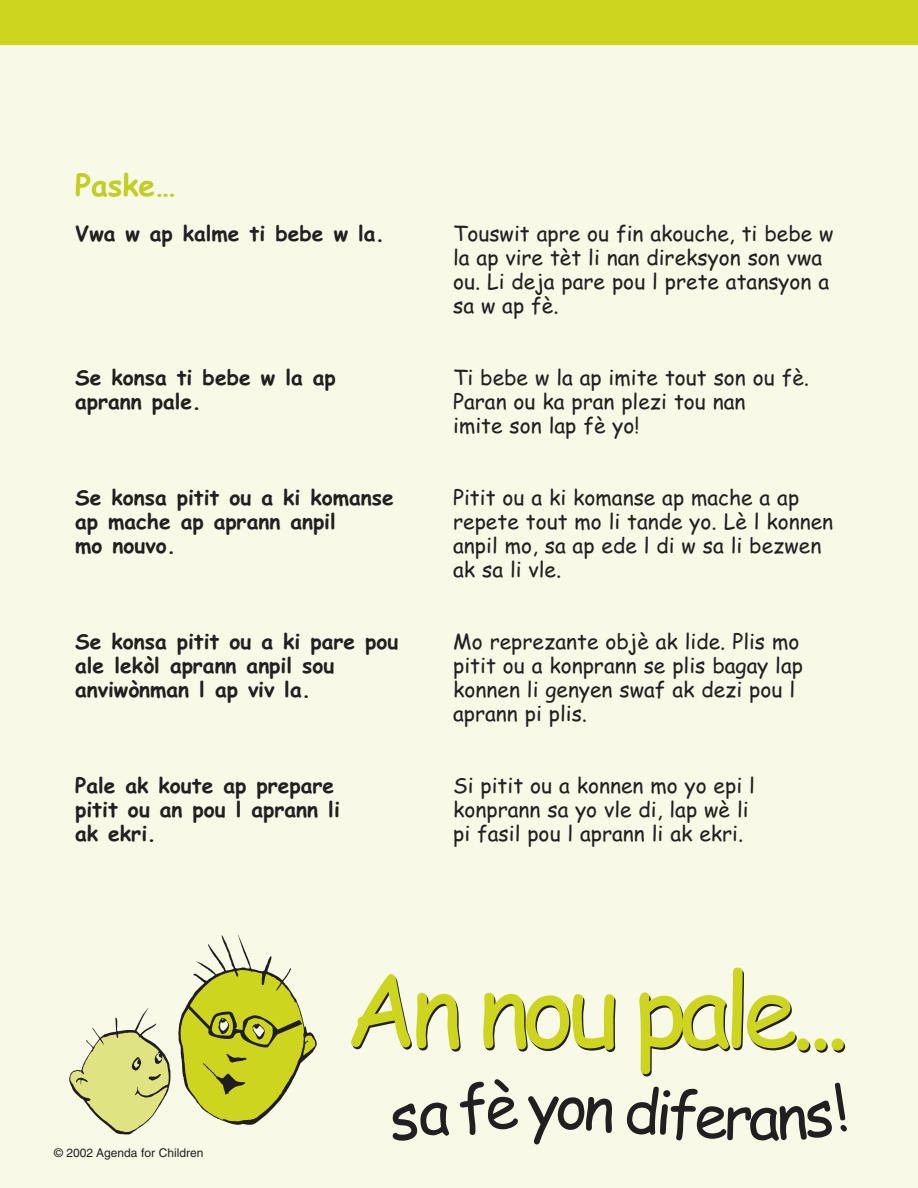
<style>
.page{position:relative;width:918px;height:1188px;background:#fff}
.page>*{position:absolute;margin:0;border:0;box-sizing:border-box;transform-origin:0 0}
.t1{font:700 30px "Comic Sans MS";color:#c1ce23}
.t2{font:21px/24px "Comic Sans MS";color:#231f20}
.t3{font:700 21px "Comic Sans MS";color:#231f20}
.t4{font:12px "Helvetica";color:#231f20}
</style>
<div class="page">
<div style="left:0;top:29px;width:918px;height:1159px;background:#f8f9e7"></div>
<svg style="left:69px;top:1008px;width:101px;height:127px"></svg>
<svg style="left:178px;top:935px;width:139px;height:190px"></svg>
<div style="left:0;top:0;width:918px;height:45px;background:#ced51e"></div>
<svg style="left:351px;top:974px;width:110px;height:78px"></svg>
<svg style="left:483px;top:993px;width:133px;height:59px"></svg>
<svg style="left:639px;top:968px;width:206px;height:108px"></svg>
<svg style="left:460px;top:1079px;width:58px;height:56px"></svg>
<svg style="left:528px;top:1096px;width:84px;height:48px"></svg>
<svg style="left:627px;top:1083px;width:220px;height:58px"></svg>
<svg style="left:392px;top:1103px;width:57px;height:38px"></svg>
<h1 class="t1" style="left:75px;top:168px;width:102px">Paske…</h1>
<p class="t3" style="left:75px;top:221px;width:311px">Vwa w ap kalme ti bebe w la.</p>
<p class="t2" style="left:453px;top:222px;width:382px">Touswit apre ou fin akouche, ti bebe w la ap vire tèt li nan direksyon son vwa ou. Li deja pare pou l prete atansyon a sa w ap fè.</p>
<p class="t3" style="left:75px;top:365px;width:262px">Se konsa ti bebe w la ap</p>
<p class="t2" style="left:453px;top:366px;width:357px">Ti bebe w la ap imite tout son ou fè.</p>
<p class="t3" style="left:75px;top:389px;width:128px">aprann pale.</p>
<p class="t2" style="left:453px;top:390px;width:294px">Paran ou ka pran plezi tou nan imite son lap fè yo!</p>
<p class="t3" style="left:75px;top:485px;width:320px">Se konsa pitit ou a ki komanse</p>
<p class="t2" style="left:453px;top:486px;width:348px">Pitit ou a ki komanse ap mache a ap</p>
<p class="t3" style="left:75px;top:509px;width:262px">ap mache ap aprann anpil</p>
<p class="t2" style="left:453px;top:510px;width:382px">repete tout mo li tande yo. Lè l konnen</p>
<p class="t3" style="left:75px;top:533px;width:102px">mo nouvo.</p>
<p class="t2" style="left:453px;top:534px;width:370px">anpil mo, sa ap ede l di w sa li bezwen ak sa li vle.</p>
<p class="t3" style="left:75px;top:629px;width:325px">Se konsa pitit ou a ki pare pou</p>
<p class="t2" style="left:453px;top:630px;width:348px">Mo reprezante objè ak lide. Plis mo</p>
<p class="t3" style="left:75px;top:653px;width:261px">ale lekòl aprann anpil sou</p>
<p class="t2" style="left:453px;top:654px;width:351px">pitit ou a konprann se plis bagay lap</p>
<p class="t3" style="left:75px;top:677px;width:237px">anviwònman l ap viv la.</p>
<p class="t2" style="left:453px;top:678px;width:343px">konnen li genyen swaf ak dezi pou l aprann pi plis.</p>
<p class="t3" style="left:75px;top:773px;width:261px">Pale ak koute ap prepare</p>
<p class="t2" style="left:453px;top:774px;width:303px">Si pitit ou a konnen mo yo epi l</p>
<p class="t3" style="left:75px;top:797px;width:266px">pitit ou an pou l aprann li</p>
<p class="t2" style="left:453px;top:798px;width:297px">konprann sa yo vle di, lap wè li</p>
<p class="t3" style="left:75px;top:821px;width:83px">ak ekri.</p>
<p class="t2" style="left:453px;top:822px;width:292px">pi fasil pou l aprann li ak ekri.</p>
<p class="t4" style="left:54px;top:1149px;width:151px">© 2002 Agenda for Children</p>
</div>
